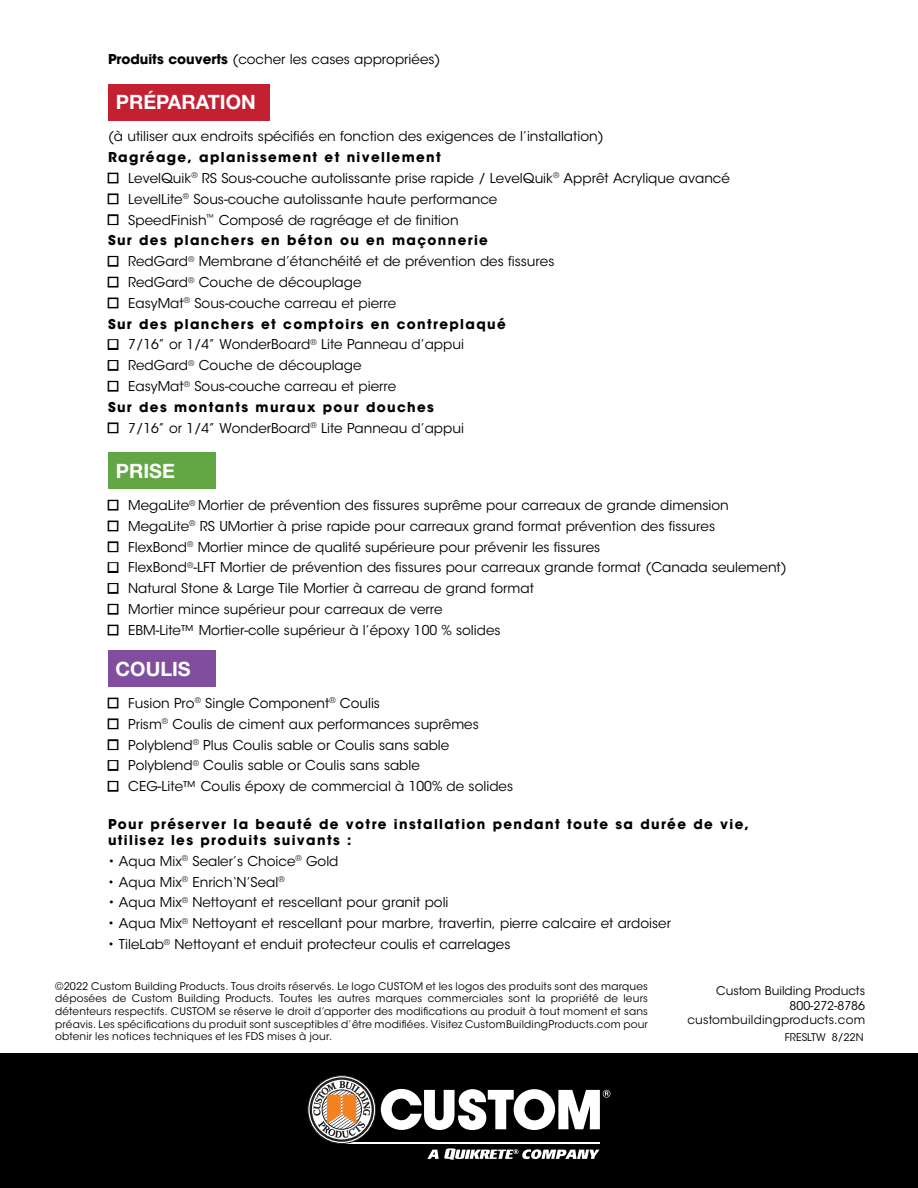
<style>
.page{position:relative;width:918px;height:1188px;background:#fff}
.page>*{position:absolute;margin:0;border:0;box-sizing:border-box;transform-origin:0 0}
.t1{font:700 19.8px "Helvetica Neue LT Std";color:#fff}
.t2{font:13.5px/20.9px "ITC Avant Garde Std";color:#000}
.t3{font:700 13.5px/20.9px "ITC Avant Garde Std";letter-spacing:.1em;color:#000}
.t4{font:12px/15px "ITC Avant Garde Std";color:#000;text-align:right}
.t5{font:10.5px/12.6px "ITC Avant Garde Std";letter-spacing:.02em;color:#000;text-align:justify}
.t6{font:10.5px "ITC Avant Garde Std";color:#000}
.s1{font-weight:700}
.s2{font-weight:400}
</style>
<div class="page">
<div style="left:0;top:1053px;width:918px;height:135px;background:#000"></div>
<hr style="left:342px;top:1142px;width:258px;height:2px;background:#fff">
<svg style="left:308px;top:1076px;width:68px;height:68px"></svg>
<div style="left:308px;top:1075px;width:68px;height:69px;border:1px solid #231f20;border-radius:50%"></div>
<svg style="left:381px;top:1089px;width:229px;height:41px"></svg>
<div style="left:310px;top:1077px;width:64px;height:65px;border:2px solid #231f20;border-radius:50%"></div>
<svg style="left:313px;top:1081px;width:57px;height:57px;background:#b09783"></svg>
<svg style="left:427px;top:1148px;width:173px;height:12px"></svg>
<div style="left:108px;top:84px;width:162px;height:36px;background:#c32032"></div>
<div style="left:108px;top:453px;width:108px;height:36px;background:#62a744"></div>
<div style="left:108px;top:650px;width:108px;height:37px;background:#814d9e"></div>
<p class="t2" style="left:108px;top:49px;width:334px"><span class="s1">Produits couverts</span> (cocher les cases appropriées)</p>
<h1 class="t1" style="left:116px;top:90px;width:141px">PRÉPARATION</h1>
<p class="t2" style="left:108px;top:126px;width:497px">(à utiliser aux endroits spécifiés en fonction des exigences de l’installation)</p>
<p class="t3" style="left:108px;top:147px;width:334px">Ragréage, aplanissement et nivellement</p>
<p class="t2" style="left:108px;top:168px;width:623px">■ LevelQuik<sup>®</sup> RS Sous-couche autolissante prise rapide / LevelQuik<sup>®</sup> Apprêt Acrylique avancé</p>
<p class="t2" style="left:108px;top:189px;width:391px">■ LevelLite<sup>®</sup> Sous-couche autolissante haute performance</p>
<p class="t2" style="left:108px;top:209px;width:381px">■ SpeedFinish<sup>™</sup> Composé de ragréage et de finition<br><span class="s1">Sur des planchers en béton ou en maçonnerie</span></p>
<p class="t2" style="left:108px;top:251px;width:448px">■ RedGard<sup>®</sup> Membrane d’étanchéité et de prévention des fissures</p>
<p class="t2" style="left:108px;top:272px;width:255px">■ RedGard<sup>®</sup> Couche de découplage</p>
<p class="t3" style="left:108px;top:292px;width:399px">■ <span class="s2">EasyMat</span><sup>®</sup> <span class="s2">Sous-couche carreau et pierre<br></span>Sur des planchers et comptoirs en contreplaqué</p>
<p class="t2" style="left:108px;top:334px;width:357px">■ 7/16” or 1/4” WonderBoard<sup>®</sup> Lite Panneau d’appui</p>
<p class="t2" style="left:108px;top:355px;width:255px">■ RedGard<sup>®</sup> Couche de découplage</p>
<p class="t2" style="left:108px;top:376px;width:327px">■ EasyMat<sup>®</sup> Sous-couche carreau et pierre<br><span class="s1">Sur des montants muraux pour douches</span></p>
<p class="t2" style="left:108px;top:418px;width:357px">■ 7/16” or 1/4” WonderBoard<sup>®</sup> Lite Panneau d’appui</p>
<h1 class="t1" style="left:116px;top:459px;width:60px">PRISE</h1>
<p class="t2" style="left:108px;top:495px;width:622px">■ MegaLite<sup>®</sup> Mortier de prévention des fissures suprême pour carreaux de grande dimension</p>
<p class="t2" style="left:108px;top:516px;width:609px">■ MegaLite<sup>®</sup> RS UMortier à prise rapide pour carreaux grand format prévention des fissures</p>
<p class="t2" style="left:108px;top:537px;width:494px">■ FlexBond<sup>®</sup> Mortier mince de qualité supérieure pour prévenir les fissures</p>
<p class="t2" style="left:108px;top:557px;width:680px">■ FlexBond<sup>®</sup>-LFT Mortier de prévention des fissures pour carreaux grande format (Canada seulement)</p>
<p class="t2" style="left:108px;top:578px;width:428px">■ Natural Stone &amp; Large Tile Mortier à carreau de grand format</p>
<p class="t2" style="left:108px;top:599px;width:336px">■ Mortier mince supérieur pour carreaux de verre</p>
<p class="t2" style="left:108px;top:620px;width:394px">■ EBM-Lite™ Mortier-colle supérieur à l’époxy 100 % solides</p>
<h1 class="t1" style="left:116px;top:657px;width:77px">COULIS</h1>
<p class="t2" style="left:108px;top:693px;width:274px">■ Fusion Pro<sup>®</sup> Single Component<sup>®</sup> Coulis</p>
<p class="t2" style="left:108px;top:714px;width:372px">■ Prism<sup>®</sup> Coulis de ciment aux performances suprêmes</p>
<p class="t2" style="left:108px;top:734px;width:343px">■ Polyblend<sup>®</sup> Plus Coulis sable or Coulis sans sable</p>
<p class="t2" style="left:108px;top:755px;width:313px">■ Polyblend<sup>®</sup> Coulis sable or Coulis sans sable</p>
<p class="t2" style="left:108px;top:776px;width:407px">■ CEG-Lite™ Coulis époxy de commercial à 100% de solides</p>
<p class="t3" style="left:108px;top:815px;width:643px;line-height:16.5px">Pour préserver la beauté de votre installation pendant toute sa durée de vie, utilisez les produits suivants :</p>
<p class="t2" style="left:108px;top:851px;width:232px">• Aqua Mix<sup>®</sup> Sealer’s Choice<sup>®</sup> Gold</p>
<p class="t2" style="left:108px;top:872px;width:178px">• Aqua Mix<sup>®</sup> Enrich‘N’Seal<sup>®</sup></p>
<p class="t2" style="left:108px;top:892px;width:342px">• Aqua Mix<sup>®</sup> Nettoyant et rescellant pour granit poli</p>
<p class="t2" style="left:108px;top:913px;width:565px">• Aqua Mix<sup>®</sup> Nettoyant et rescellant pour marbre, travertin, pierre calcaire et ardoiser</p>
<p class="t2" style="left:108px;top:934px;width:404px">• TileLab<sup>®</sup> Nettoyant et enduit protecteur coulis et carrelages</p>
<p class="t5" style="left:55px;top:980px;width:594px">©2022 Custom Building Products. Tous droits réservés. Le logo CUSTOM et les logos des produits sont des marques déposées de Custom Building Products. Toutes les autres marques commerciales sont la propriété de leurs détenteurs respectifs. CUSTOM se réserve le droit d’apporter des modifications au produit à tout moment et sans préavis. Les spécifications du produit sont susceptibles d’être modifiées. Visitez CustomBuildingProducts.com pour obtenir les notices techniques et les FDS mises à jour.</p>
<p class="t4" style="left:716px;top:984px;width:151px">Custom Building Products<br>800-272-8786</p>
<p class="t4" style="left:688px;top:1012px;width:179px">custombuildingproducts.com</p>
<p class="t6" style="left:785px;top:1031px;width:80px">FRESLTW 8/22N</p>
</div>
